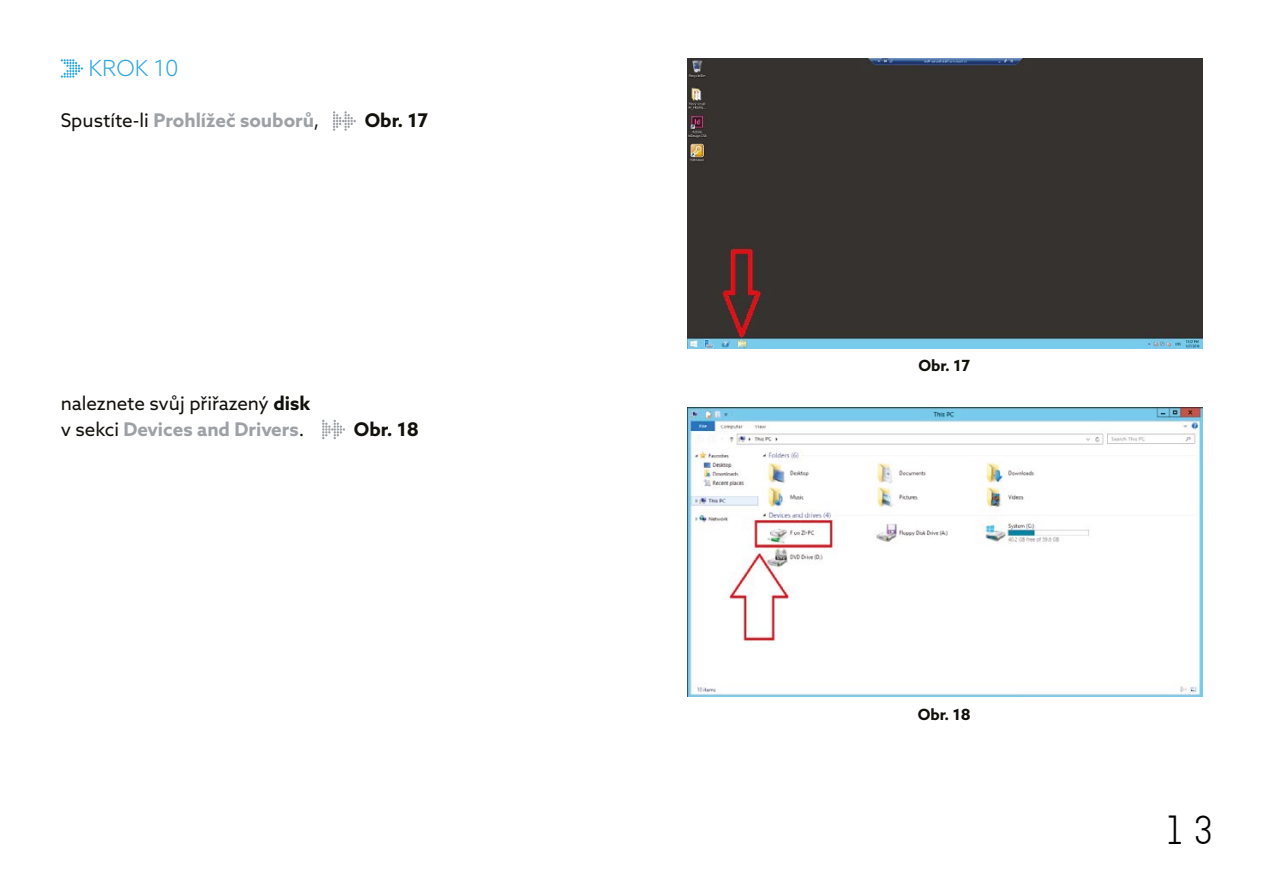
<style>
.page{position:relative;width:1263px;height:893px;background:#fff}
.page>*{position:absolute;margin:0;border:0;box-sizing:border-box;transform-origin:0 0}
.t1{font:40.5px "Muni";color:#020203}
.t2{font:300 22.35px "Azo Sans";color:#2ca8e0}
.t3{font:18.9px/25.7px "Azo Sans";color:#12100b}
.t4{font:700 18.9px "Azo Sans";color:#9da1a6}
.t5{font:700 18.9px "Azo Sans";color:#12100b}
.t6{font:700 15.45px "Azo Sans";color:#12100b}
.s1{font-weight:400;color:#12100b}
.s2{font-weight:700}
.s3{font-weight:700;color:#9da1a6}
</style>
<div class="page">
<svg style="left:61px;top:59px;width:22px;height:19px"></svg>
<svg style="left:333px;top:111px;width:23px;height:20px"></svg>
<svg style="left:322px;top:420px;width:23px;height:19px"></svg>
<div style="left:687px;top:58px;width:515px;height:290px;background:#36322f"></div>
<img style="left:687px;top:407px;width:515px;height:289px">
<p class="t2" style="left:88px;top:53px;width:92px">KROK 10</p>
<p class="t4" style="left:61px;top:108px;width:260px"><span class="s1">Spustíte-li</span> Prohlížeč souborů<span class="s1">,</span></p>
<p class="t5" style="left:365px;top:108px;width:65px">Obr. 17</p>
<p class="t3" style="left:61px;top:390px;width:251px">naleznete svůj přiřazený <span class="s2">disk </span>v sekci <span class="s3">Devices and Drivers</span>.</p>
<p class="t5" style="left:354px;top:416px;width:66px">Obr. 18</p>
<p class="t6" style="left:918px;top:355px;width:53px">Obr. 17</p>
<p class="t6" style="left:918px;top:704px;width:55px">Obr. 18</p>
<h1 class="t1" style="left:1161px;top:808px;width:58px">13</h1>
</div>
